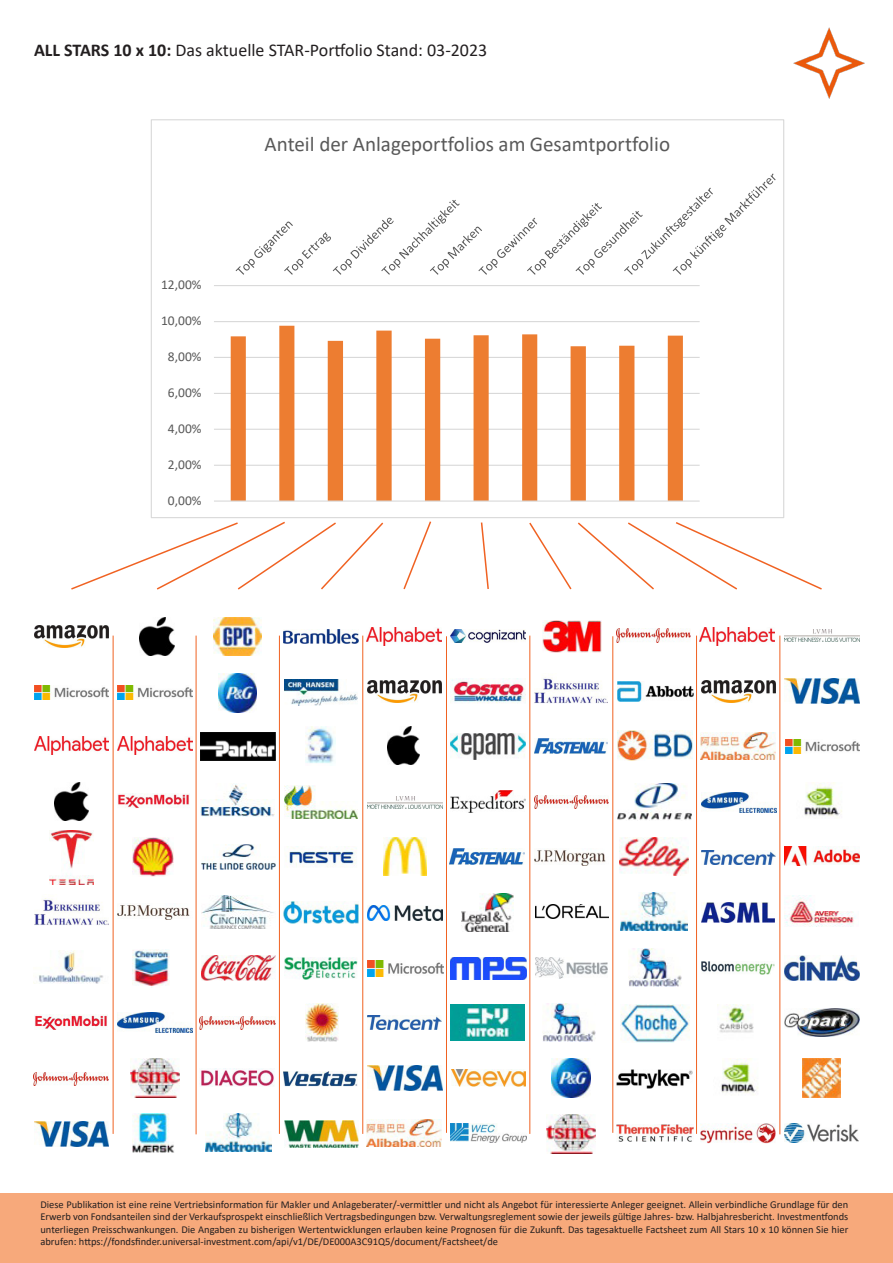
<style>
.page{position:relative;width:893px;height:1263px;background:#fff}
.page>*{position:absolute;margin:0;border:0;box-sizing:border-box;transform-origin:0 0}
.t1{font:21px "Calibri";color:#595959}
.GSR_infoblatt_ft_nor{font:18px "Calibri";color:#231f20}
.t2{font:13.5px "Calibri";color:#595959}
.t3{font:10.5px/12.6px "Calibri";color:#231f20;text-align:justify}
.s1{font-weight:700}
</style>
<div class="page">
<img style="left:794px;top:28px;width:71px;height:71px">
<img style="left:34px;top:625px;width:75px;height:23px">
<img style="left:54px;top:783px;width:35px;height:37px">
<img style="left:34px;top:898px;width:74px;height:27px">
<img style="left:34px;top:1014px;width:73px;height:16px">
<img style="left:33px;top:1072px;width:76px;height:13px">
<img style="left:34px;top:685px;width:75px;height:14px">
<img style="left:49px;top:830px;width:44px;height:54px">
<img style="left:34px;top:951px;width:69px;height:33px">
<img style="left:34px;top:1122px;width:74px;height:24px">
<div style="left:0;top:1193px;width:893px;height:70px;background:#f7a97b"></div>
<img style="left:34px;top:737px;width:75px;height:18px">
<img style="left:140px;top:618px;width:35px;height:37px">
<img style="left:118px;top:685px;width:74px;height:14px">
<img style="left:118px;top:737px;width:74px;height:18px">
<img style="left:118px;top:793px;width:72px;height:15px">
<img style="left:133px;top:838px;width:40px;height:38px">
<img style="left:118px;top:903px;width:72px;height:16px">
<img style="left:133px;top:949px;width:37px;height:37px">
<img style="left:117px;top:1012px;width:75px;height:20px">
<img style="left:131px;top:1059px;width:48px;height:38px">
<img style="left:133px;top:1114px;width:41px;height:38px">
<img style="left:214px;top:617px;width:47px;height:38px">
<img style="left:218px;top:674px;width:38px;height:38px">
<img style="left:201px;top:732px;width:75px;height:28px">
<img style="left:201px;top:784px;width:74px;height:33px">
<img style="left:201px;top:844px;width:74px;height:25px">
<img style="left:201px;top:895px;width:73px;height:33px">
<img style="left:201px;top:956px;width:75px;height:24px">
<img style="left:200px;top:1017px;width:75px;height:13px">
<img style="left:199px;top:1068px;width:76px;height:19px">
<img style="left:205px;top:1114px;width:67px;height:38px">
<img style="left:284px;top:629px;width:74px;height:15px">
<img style="left:285px;top:679px;width:73px;height:27px">
<img style="left:306px;top:726px;width:30px;height:38px">
<img style="left:285px;top:785px;width:72px;height:33px">
<img style="left:287px;top:846px;width:70px;height:21px">
<img style="left:284px;top:902px;width:74px;height:21px">
<img style="left:284px;top:957px;width:74px;height:22px">
<img style="left:306px;top:1004px;width:32px;height:38px">
<img style="left:284px;top:1071px;width:74px;height:15px">
<img style="left:285px;top:1121px;width:74px;height:27px">
<img style="left:367px;top:627px;width:74px;height:18px">
<img style="left:367px;top:680px;width:74px;height:23px">
<img style="left:388px;top:726px;width:31px;height:38px">
<img style="left:367px;top:796px;width:76px;height:12px">
<img style="left:384px;top:837px;width:43px;height:39px">
<img style="left:367px;top:905px;width:76px;height:16px">
<img style="left:367px;top:960px;width:76px;height:16px">
<img style="left:367px;top:1016px;width:74px;height:14px">
<img style="left:367px;top:1065px;width:76px;height:25px">
<img style="left:367px;top:1120px;width:75px;height:26px">
<img style="left:451px;top:629px;width:75px;height:14px">
<img style="left:451px;top:678px;width:74px;height:25px">
<img style="left:451px;top:733px;width:74px;height:26px">
<img style="left:451px;top:791px;width:74px;height:22px">
<img style="left:450px;top:848px;width:75px;height:16px">
<img style="left:461px;top:893px;width:52px;height:39px">
<img style="left:451px;top:957px;width:75px;height:22px">
<img style="left:451px;top:1004px;width:73px;height:37px">
<img style="left:452px;top:1069px;width:73px;height:17px">
<img style="left:451px;top:1123px;width:75px;height:20px">
<img style="left:542px;top:621px;width:59px;height:31px">
<img style="left:534px;top:677px;width:74px;height:27px">
<img style="left:534px;top:738px;width:74px;height:16px">
<img style="left:534px;top:795px;width:74px;height:14px">
<img style="left:534px;top:849px;width:72px;height:16px">
<img style="left:535px;top:905px;width:74px;height:13px">
<img style="left:535px;top:958px;width:73px;height:20px">
<img style="left:542px;top:1004px;width:53px;height:38px">
<img style="left:552px;top:1059px;width:38px;height:38px">
<img style="left:547px;top:1115px;width:48px;height:38px">
<img style="left:616px;top:629px;width:75px;height:13px">
<img style="left:617px;top:682px;width:76px;height:19px">
<img style="left:617px;top:730px;width:76px;height:30px">
<img style="left:617px;top:783px;width:75px;height:37px">
<img style="left:619px;top:837px;width:70px;height:39px">
<img style="left:621px;top:893px;width:66px;height:38px">
<img style="left:628px;top:949px;width:53px;height:38px">
<img style="left:620px;top:1004px;width:70px;height:38px">
<img style="left:616px;top:1069px;width:76px;height:19px">
<img style="left:617px;top:1124px;width:76px;height:17px">
<img style="left:699px;top:627px;width:75px;height:18px">
<img style="left:701px;top:680px;width:74px;height:23px">
<img style="left:700px;top:733px;width:76px;height:27px">
<img style="left:701px;top:792px;width:75px;height:20px">
<img style="left:702px;top:850px;width:73px;height:14px">
<img style="left:702px;top:902px;width:72px;height:21px">
<img style="left:702px;top:962px;width:73px;height:12px">
<img style="left:718px;top:1004px;width:36px;height:29px">
<img style="left:721px;top:1059px;width:37px;height:36px">
<img style="left:700px;top:1123px;width:76px;height:20px">
<img style="left:785px;top:629px;width:75px;height:13px">
<img style="left:785px;top:679px;width:75px;height:25px">
<img style="left:785px;top:739px;width:75px;height:14px">
<img style="left:804px;top:782px;width:38px;height:34px">
<img style="left:784px;top:846px;width:75px;height:20px">
<img style="left:784px;top:895px;width:72px;height:32px">
<img style="left:785px;top:955px;width:75px;height:25px">
<img style="left:785px;top:1009px;width:75px;height:28px">
<img style="left:802px;top:1059px;width:39px;height:38px">
<img style="left:784px;top:1123px;width:75px;height:20px">
<svg style="left:71px;top:521px;width:313px;height:69px"></svg>
<svg style="left:403px;top:521px;width:29px;height:69px"></svg>
<svg style="left:480px;top:522px;width:9px;height:67px"></svg>
<svg style="left:529px;top:522px;width:293px;height:68px"></svg>
<hr style="left:113px;top:636px;width:1px;height:498px;background:#f06222">
<hr style="left:196px;top:636px;width:1px;height:498px;background:#f06222">
<hr style="left:279px;top:636px;width:1px;height:498px;background:#f06222">
<hr style="left:362px;top:636px;width:1px;height:498px;background:#f06222">
<hr style="left:446px;top:636px;width:1px;height:497px;background:#f06222">
<hr style="left:529px;top:636px;width:1px;height:498px;background:#f06222">
<hr style="left:612px;top:636px;width:1px;height:497px;background:#f06222">
<hr style="left:696px;top:636px;width:1px;height:498px;background:#f06222">
<hr style="left:779px;top:636px;width:1px;height:498px;background:#f06222">
<hr style="left:214px;top:465px;width:486px;height:1px;background:#d9d9d9">
<hr style="left:214px;top:429px;width:486px;height:1px;background:#d9d9d9">
<hr style="left:214px;top:393px;width:486px;height:1px;background:#d9d9d9">
<hr style="left:214px;top:357px;width:486px;height:1px;background:#d9d9d9">
<hr style="left:214px;top:321px;width:486px;height:1px;background:#d9d9d9">
<hr style="left:214px;top:285px;width:486px;height:1px;background:#d9d9d9">
<svg style="left:231px;top:326px;width:452px;height:174px"></svg>
<hr style="left:214px;top:500px;width:486px;height:2px;background:#d9d9d9">
<svg style="left:236px;top:174px;width:540px;height:101px"></svg>
<p class="GSR_infoblatt_ft_nor" style="left:34px;top:38px;width:455px"><span class="s1">ALL STARS 10 x 10:</span> Das aktuelle STAR-Portfolio Stand: 03-2023</p>
<p class="t2" style="left:161px;top:276px;width:42px">12,00%</p>
<p class="t2" style="left:161px;top:311px;width:42px">10,00%</p>
<p class="t2" style="left:168px;top:347px;width:35px">8,00%</p>
<p class="t2" style="left:168px;top:383px;width:35px">6,00%</p>
<p class="t2" style="left:168px;top:419px;width:35px">4,00%</p>
<p class="t2" style="left:168px;top:455px;width:35px">2,00%</p>
<p class="t2" style="left:168px;top:491px;width:35px">0,00%</p>
<p class="t1" style="left:265px;top:130px;width:407px">Anteil der Anlageportfolios am Gesamtportfolio</p>
<p class="t3" style="left:40px;top:1197px;width:809px">Diese Publikation ist eine reine Vertriebsinformation für Makler und Anlageberater/-vermittler und nicht als Angebot für interessierte Anleger geeignet. Allein verbindliche Grundlage für den Erwerb von Fondsanteilen sind der Verkaufsprospekt einschließlich Vertragsbedingungen bzw. Verwaltungsreglement sowie der jeweils gültige Jahres- bzw. Halbjahresbericht. Investmentfonds unterliegen Preisschwankungen. Die Angaben zu bisherigen Wertentwicklungen erlauben keine Prognosen für die Zukunft. Das tagesaktuelle Factsheet zum All Stars 10 x 10 können Sie hier abrufen: https://fondsfinder.universal-investment.com/api/v1/DE/DE000A3C91Q5/document/Factsheet/de</p>
</div>
